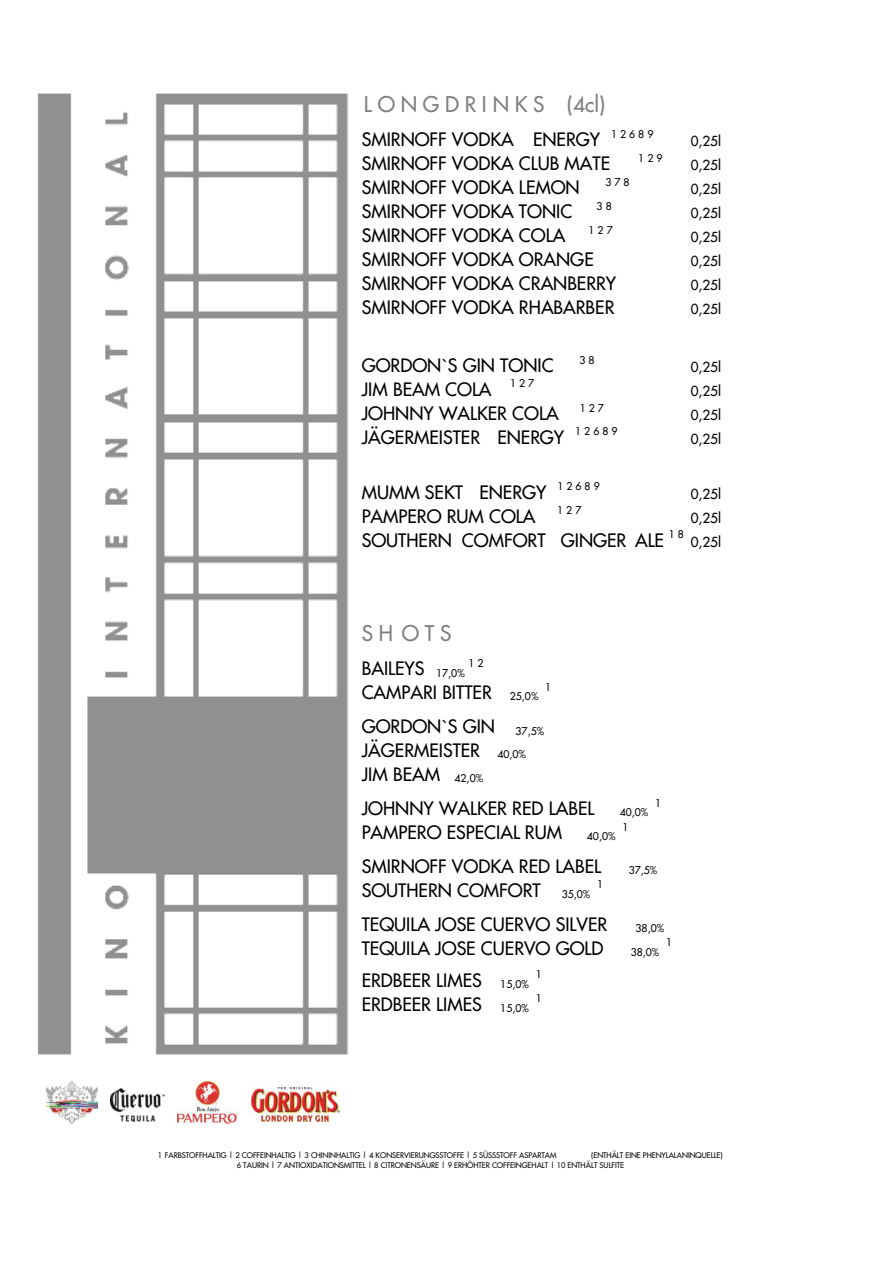
<style>
.page{position:relative;width:893px;height:1264px;background:#fff}
.page>*{position:absolute;margin:0;border:0;box-sizing:border-box;transform-origin:0 0}
.t1{font:21px "Futura";letter-spacing:.265em;color:#808080}
.t2{font:18px/24px "Futura";color:#000}
.t3{font:13.5px "Futura";letter-spacing:-.005em;color:#000}
.t4{font:10.5px "Futura";letter-spacing:.29em;color:#000}
.t5{font:7.5px/10.1px "Futura";letter-spacing:-.005em;color:#000}
.s1{font-size:10.5px}
</style>
<div class="page">
<img style="left:37px;top:93px;width:312px;height:962px">
<img style="left:47px;top:1081px;width:50px;height:42px">
<img style="left:251px;top:1087px;width:89px;height:34px">
<img style="left:178px;top:1081px;width:59px;height:42px">
<img style="left:110px;top:1088px;width:54px;height:33px">
<p class="t1" style="left:364px;top:90px;width:243px">LONGDRINKS (4cl)</p>
<p class="t2" style="left:362px;top:128px;width:240px">SMIRNOFF VODKA ENERGY</p>
<p class="t4" style="left:611px;top:127px;width:44px">1268 9</p>
<p class="t3" style="left:690px;top:133px;width:32px">0,25l</p>
<p class="t2" style="left:362px;top:152px;width:250px">SMIRNOFF VODKA CLUB MATE</p>
<p class="t4" style="left:638px;top:151px;width:26px">1 2 9</p>
<p class="t3" style="left:690px;top:157px;width:32px">0,25l</p>
<p class="t2" style="left:362px;top:175px;width:219px">SMIRNOFF VODKA LEMON</p>
<p class="t4" style="left:605px;top:175px;width:26px">3 7 8</p>
<p class="t3" style="left:690px;top:180px;width:32px">0,25l</p>
<p class="t2" style="left:362px;top:199px;width:212px">SMIRNOFF VODKA TONIC</p>
<p class="t4" style="left:596px;top:199px;width:17px">3 8</p>
<p class="t3" style="left:690px;top:204px;width:32px">0,25l</p>
<p class="t2" style="left:362px;top:223px;width:205px">SMIRNOFF VODKA COLA</p>
<p class="t4" style="left:588px;top:223px;width:26px">1 2 7</p>
<p class="t3" style="left:690px;top:228px;width:32px">0,25l</p>
<p class="t2" style="left:362px;top:247px;width:233px">SMIRNOFF VODKA ORANGE</p>
<p class="t3" style="left:690px;top:252px;width:32px">0,25l</p>
<p class="t2" style="left:362px;top:271px;width:256px">SMIRNOFF VODKA CRANBERRY</p>
<p class="t3" style="left:690px;top:276px;width:32px">0,25l</p>
<p class="t2" style="left:362px;top:295px;width:254px">SMIRNOFF VODKA RHABARBER</p>
<p class="t3" style="left:690px;top:300px;width:32px">0,25l</p>
<p class="t2" style="left:362px;top:353px;width:193px">GORDON`S GIN TONIC</p>
<p class="t4" style="left:579px;top:353px;width:17px">3 8</p>
<p class="t3" style="left:690px;top:358px;width:32px">0,25l</p>
<p class="t2" style="left:362px;top:377px;width:131px">JIM BEAM COLA</p>
<p class="t4" style="left:510px;top:377px;width:26px">1 2 7</p>
<p class="t3" style="left:690px;top:382px;width:32px">0,25l</p>
<p class="t2" style="left:362px;top:401px;width:198px">JOHNNY WALKER COLA</p>
<p class="t4" style="left:579px;top:400px;width:26px">1 2 7</p>
<p class="t3" style="left:690px;top:406px;width:32px">0,25l</p>
<p class="t2" style="left:362px;top:425px;width:204px">JÄGERMEISTER ENERGY</p>
<p class="t4" style="left:575px;top:424px;width:44px">1268 9</p>
<p class="t3" style="left:690px;top:430px;width:32px">0,25l</p>
<p class="t2" style="left:362px;top:479px;width:186px">MUMM SEKT ENERGY</p>
<p class="t4" style="left:557px;top:479px;width:44px">1268 9</p>
<p class="t3" style="left:690px;top:484px;width:32px">0,25l</p>
<p class="t2" style="left:362px;top:503px;width:175px">PAMPERO RUM COLA</p>
<p class="t4" style="left:557px;top:503px;width:26px">1 2 7</p>
<p class="t3" style="left:690px;top:508px;width:32px">0,25l</p>
<p class="t2" style="left:362px;top:527px;width:304px">SOUTHERN COMFORT GINGER ALE</p>
<p class="t4" style="left:668px;top:527px;width:17px">1 8</p>
<p class="t3" style="left:690px;top:532px;width:32px">0,25l</p>
<p class="t1" style="left:362px;top:619px;width:91px">SH OTS</p>
<p class="t2" style="left:362px;top:656px;width:104px">BAILEYS <span class="s1">17,0%</span></p>
<p class="t4" style="left:468px;top:656px;width:17px">1 2</p>
<p class="t2" style="left:362px;top:680px;width:178px">CAMPARI BITTER <span class="s1">25,0%</span></p>
<p class="t4" style="left:545px;top:680px;width:8px">1</p>
<p class="t2" style="left:362px;top:714px;width:184px">GORDON`S GIN <span class="s1">37,5%<br></span>JÄGERMEISTER <sub>40,0%<br></sub>JIM BEAM <span class="s1">42,0%</span></p>
<p class="t2" style="left:362px;top:795px;width:234px">JOHNNY WALKER RED LABEL</p>
<p class="t4" style="left:619px;top:805px;width:30px">40,0%</p>
<p class="t2" style="left:362px;top:819px;width:202px">PAMPERO ESPECIAL RUM</p>
<p class="t4" style="left:587px;top:829px;width:30px">40,0%</p>
<p class="t4" style="left:622px;top:819px;width:8px">1</p>
<p class="t4" style="left:655px;top:795px;width:8px">1</p>
<p class="t2" style="left:362px;top:853px;width:241px">SMIRNOFF VODKA RED LABEL</p>
<p class="t4" style="left:628px;top:863px;width:30px">37,5%</p>
<p class="t2" style="left:362px;top:877px;width:230px">SOUTHERN COMFORT <sub>35,0%</sub></p>
<p class="t4" style="left:597px;top:877px;width:8px">1</p>
<p class="t2" style="left:362px;top:911px;width:247px">TEQUILA JOSE CUERVO SILVER</p>
<p class="t4" style="left:635px;top:921px;width:30px">38,0%</p>
<p class="t2" style="left:362px;top:935px;width:243px">TEQUILA JOSE CUERVO GOLD</p>
<p class="t4" style="left:630px;top:945px;width:30px">38,0%</p>
<p class="t4" style="left:666px;top:935px;width:8px">1</p>
<p class="t2" style="left:362px;top:967px;width:169px">ERDBEER LIMES <span class="s1">15,0%</span></p>
<p class="t4" style="left:535px;top:967px;width:8px">1</p>
<p class="t2" style="left:362px;top:991px;width:169px">ERDBEER LIMES <span class="s1">15,0%</span></p>
<p class="t4" style="left:535px;top:991px;width:8px">1</p>
<p class="t5" style="left:158px;top:1149px;width:400px">1 FARBSTOFFHALTIG | 2 COFFEINHALTIG | 3 CHININHALTIG | 4 KONSERVIERUNGSSTOFFE | 5 SÜSSSTOFF ASPARTAM</p>
<p class="t5" style="left:237px;top:1149px;width:487px;text-indent:354px">(ENTHÄLT EINE PHENYLALANINQUELLE)<br>6 TAURIN | 7 ANTIOXIDATIONSMITTEL | 8 CITRONENSÄURE | 9 ERHÖHTER COFFEINGEHALT | 10 ENTHÄLT SULFITE</p>
</div>
